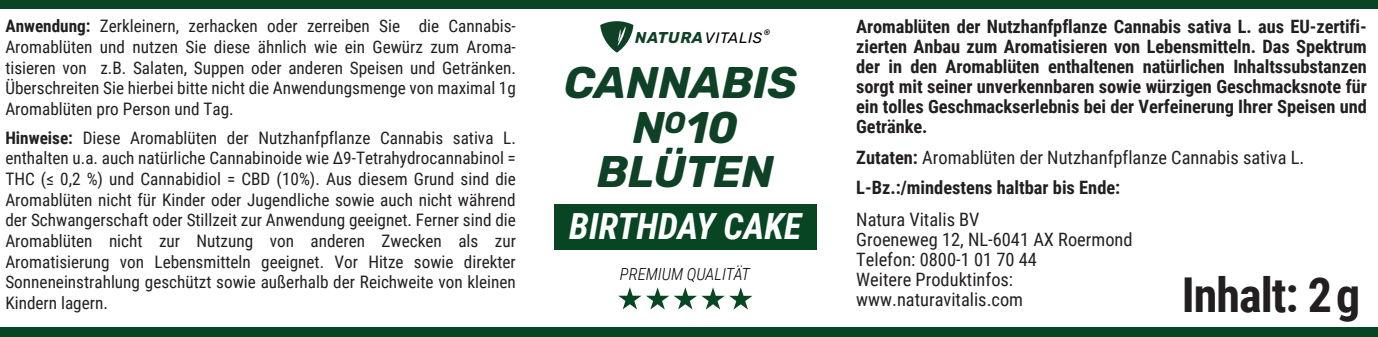
<style>
.page{position:relative;width:1378px;height:337px;background:#fff}
.page>*{position:absolute;margin:0;border:0;box-sizing:border-box;transform-origin:0 0}
.t1{font:700 48px "Roboto Condensed";letter-spacing:-.02em;color:#231f20}
.t2{font:italic 700 44.4px/44.4px "Rubik";color:#0f4127;text-align:center}
.t3{font:italic 700 36px "Roboto Condensed";color:#fff}
.t4{font:700 18.4px/20px "Roboto Condensed";letter-spacing:-.005em;color:#231f20;text-align:justify}
.t5{font:18.4px/20px "Roboto Condensed";color:#231f20}
.t6{font:17.2px/20.8px "Roboto Condensed";color:#231f20;text-align:justify}
.t7{font:italic 300 16.4px "Roboto Condensed";color:#000001}
.t8{font:italic 300 15.2px "Rubik";letter-spacing:.04em;color:#000001}
.t9{font:italic 700 8px "Rubik";color:#231f20}
.s1{font-weight:700}
.s2{font-size:15.6px;color:#0f4127}
</style>
<div class="page">
<div style="left:0;top:0;width:1377px;height:8px;background:#084522"></div>
<div style="left:554px;top:204px;width:262px;height:46px;background:#084522"></div>
<div style="left:0;top:327px;width:1377px;height:10px;background:#084522"></div>
<svg style="left:618px;top:287px;width:134px;height:22px"></svg>
<svg style="left:600px;top:21px;width:33px;height:32px"></svg>
<p class="t6" style="left:5px;top:15px;width:512px"><span class="s1">Anwendung:</span> Zerkleinern, zerhacken oder zerreiben Sie die Cannabis-Aromablüten und nutzen Sie diese ähnlich wie ein Gewürz zum Aroma&shy;tisieren von z.B. Salaten, Suppen oder anderen Speisen und Getränken.<br>Überschreiten Sie hierbei bitte nicht die Anwendungsmenge von maximal 1g Aromablüten pro Person und Tag.</p>
<p class="t6" style="left:5px;top:126px;width:512px"><span class="s1">Hinweise:</span> Diese Aromablüten der Nutzhanfpflanze Cannabis sativa L. enthalten u.a. auch natürliche Cannabinoide wie ∆9-Tetrahydrocannabinol = THC (≤ 0,2 %) und Cannabidiol = CBD (10%). Aus diesem Grund sind die Aromablüten nicht für Kinder oder Jugendliche sowie auch nicht während der Schwangerschaft oder Stillzeit zur Anwendung geeignet. Ferner sind die Aromablüten nicht zur Nutzung von anderen Zwecken als zur Aromatisierung von Lebensmitteln geeignet. Vor Hitze sowie direkter Sonneneinstrahlung geschützt sowie außerhalb der Reichweite von kleinen Kindern lagern.</p>
<p class="t8" style="left:635px;top:30px;width:128px"><span class="s2">NATURA</span>VITALIS</p>
<p class="t9" style="left:764px;top:28px;width:8px">®</p>
<h2 class="t2" style="left:564px;top:62px;width:234px">CANNABIS<br>N<sup>O</sup>10<br>BLÜTEN</h2>
<h3 class="t3" style="left:569px;top:201px;width:233px">BIRTHDAY CAKE</h3>
<p class="t7" style="left:620px;top:262px;width:131px">PREMIUM QUALITÄT</p>
<p class="t4" style="left:856px;top:16px;width:512px">Aromablüten der Nutzhanfpflanze Cannabis sativa L. aus EU-zertifi&shy;zierten Anbau zum Aromatisieren von Lebensmitteln. Das Spektrum der in den Aromablüten enthaltenen natürlichen Inhaltssubstanzen sorgt mit seiner unverkennbaren sowie würzigen Geschmacksnote für ein tolles Geschmackserlebnis bei der Verfeinerung Ihrer Speisen und Getränke.</p>
<p class="t5" style="left:856px;top:141px;width:449px;line-height:30.4px"><span class="s1">Zutaten:</span> Aromablüten der Nutzhanfpflanze Cannabis sativa L.<br><span class="s1">L-Bz.:/mindestens haltbar bis Ende:</span></p>
<p class="t5" style="left:856px;top:209px;width:278px">Natura Vitalis BV<br>Groeneweg 12, NL-6041 AX Roermond<br>Telefon: 0800-1 01 70 44<br>Weitere Produktinfos: www.naturavitalis.com</p>
<h1 class="t1" style="left:1181px;top:261px;width:180px">Inhalt: 2g</h1>
</div>
